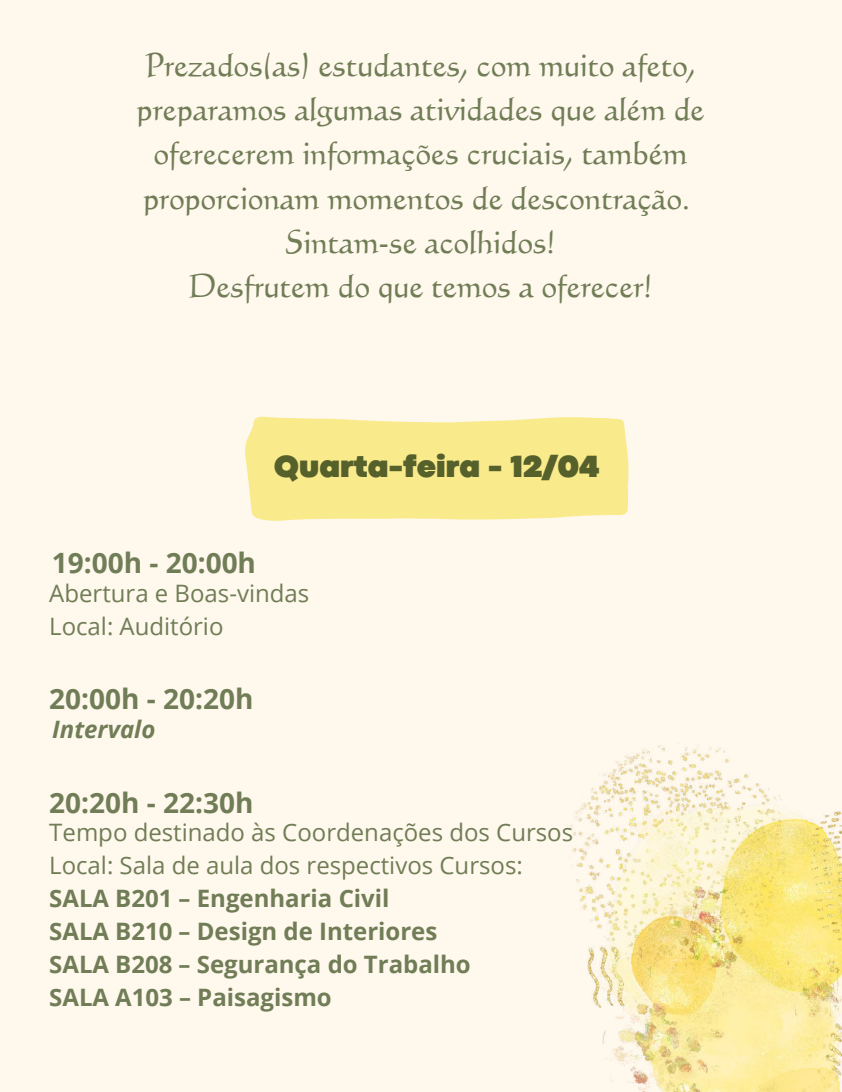
<style>
.page{position:relative;width:842px;height:1092px;background:#fff}
.page>*{position:absolute;margin:0;border:0;box-sizing:border-box;transform-origin:0 0}
.t1{font:32px/44.2px "Codex Com";color:#707d56;text-align:center}
.t2{font:900 32px "Codec Pro";color:#56602b}
.t3{font:700 28px "Open Sans";color:#707d56}
.t4{font:24px/33px "Open Sans";color:#707d56}
.t5{font:700 24px/33px "Open Sans";color:#707d56}
.t6{font:italic 700 24px "Open Sans";color:#707d56}
</style>
<div class="page">
<div style="left:0;top:0;width:842px;height:1091px;background:#fff8ed"></div>
<svg style="left:245px;top:416px;width:384px;height:105px;background:#f9eb93"></svg>
<img style="left:570px;top:742px;width:272px;height:349px">
<p class="t1" style="left:137px;top:43px;width:569px">Prezados(as) estudantes, com muito afeto, preparamos algumas atividades que além de oferecerem informações cruciais, também proporcionam momentos de descontração.<br>Sintam-se acolhidos!<br>Desfrutem do que temos a oferecer!</p>
<p class="t2" style="left:274px;top:454px;width:326px">Quarta-feira - 12/04</p>
<p class="t3" style="left:52px;top:543px;width:206px">19:00h - 20:00h</p>
<p class="t4" style="left:49px;top:575px;width:262px">Abertura e Boas-vindas<br>Local: Auditório</p>
<p class="t3" style="left:49px;top:679px;width:206px">20:00h - 20:20h</p>
<p class="t6" style="left:52px;top:712px;width:105px">Intervalo</p>
<p class="t3" style="left:49px;top:782px;width:206px">20:20h - 22:30h</p>
<p class="t4" style="left:49px;top:815px;width:525px">Tempo destinado às Coordenações dos Cursos<br>Local: Sala de aula dos respectivos Cursos:</p>
<p class="t5" style="left:49px;top:881px;width:423px">SALA B201 – Engenharia Civil<br>SALA B210 – Design de Interiores<br>SALA B208 – Segurança do Trabalho<br>SALA A103 – Paisagismo</p>
</div>
